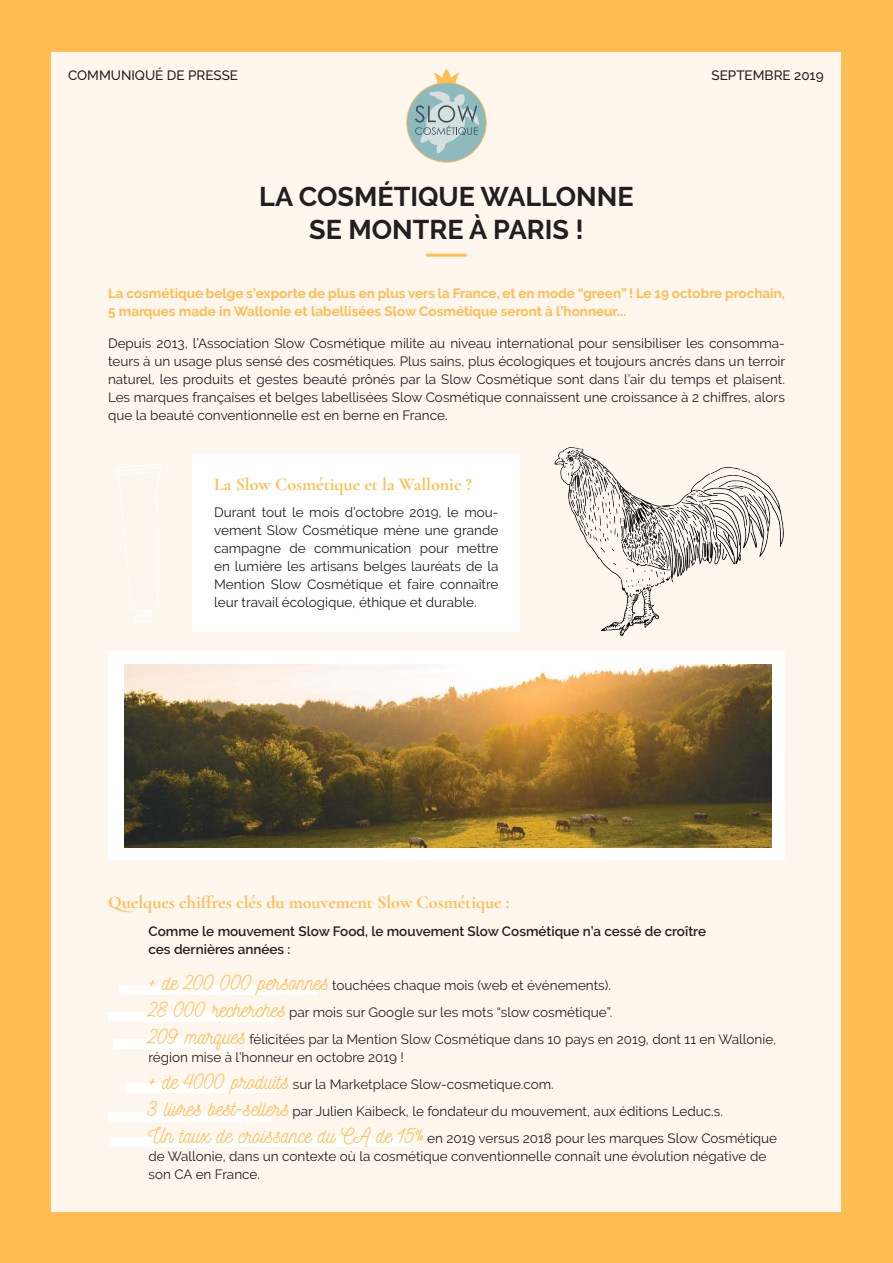
<style>
.page{position:relative;width:893px;height:1263px;background:#ffbd52}
.page>*{position:absolute;margin:0;border:0;box-sizing:border-box;transform-origin:0 0}
.t1{font:700 27px/32.4px "Raleway";color:#241f1f;text-align:center}
.t2{font:700 18px "Cormorant Garamond";color:#ffbd52}
.t3{font:13.5px/18px "Raleway";color:#241f1f}
.t4{font:700 13.5px/18px "Raleway";color:#ffbd52}
.t5{font:600 13.5px/18px "Raleway";color:#241f1f}
.t6{font:500 13.5px "Raleway";color:#241f1f}
.s1{font-family:"Nickainley";font-size:21px;color:#ffbd52}
</style>
<div class="page">
<div style="left:52px;top:52px;width:789px;height:1159px;background:#fff6ee"></div>
<img style="left:554px;top:447px;width:230px;height:190px">
<div style="left:192px;top:454px;width:328px;height:177px;background:#fff"></div>
<svg style="left:406px;top:69px;width:81px;height:94px"></svg>
<hr style="left:426px;top:254px;width:41px;height:3px;background:#ffbd52">
<div style="left:119px;top:985px;width:197px;height:9px;background:#fff"></div>
<div style="left:108px;top:1012px;width:166px;height:10px;background:#fff"></div>
<div style="left:115px;top:1040px;width:119px;height:9px;background:#fff"></div>
<div style="left:125px;top:1083px;width:154px;height:10px;background:#fff"></div>
<div style="left:108px;top:1112px;width:164px;height:9px;background:#fff"></div>
<div style="left:111px;top:1137px;width:299px;height:10px;background:#fff"></div>
<div style="left:108px;top:651px;width:677px;height:209px;background:#fff"></div>
<img style="left:125px;top:664px;width:646px;height:183px">
<img style="left:117px;top:464px;width:45px;height:157px">
<p class="t6" style="left:68px;top:67px;width:172px">COMMUNIQUÉ DE PRESSE</p>
<p class="t6" style="left:711px;top:67px;width:114px">SEPTEMBRE 2019</p>
<h1 class="t1" style="left:259px;top:181px;width:376px">LA COSMÉTIQUE WALLONNE<br>SE MONTRE À PARIS !</h1>
<p class="t4" style="left:108px;top:284px;width:678px">La cosmétique belge s’exporte de plus en plus vers la France, et en mode “green” ! Le 19 octobre prochain,<br>5 marques made in Wallonie et labellisées Slow Cosmétique seront à l’honneur...</p>
<p class="t3" style="left:108px;top:335px;width:679px;text-align:justify">Depuis 2013, l’Association Slow Cosmétique milite au niveau international pour sensibiliser les consomma&shy;teurs à un usage plus sensé des cosmétiques. Plus sains, plus écologiques et toujours ancrés dans un terroir naturel, les produits et gestes beauté prônés par la Slow Cosmétique sont dans l’air du temps et plaisent.<br>Les marques françaises et belges labellisées Slow Cosmétique connaissent une croissance à 2 chiffres, alors que la beauté conventionnelle est en berne en France.</p>
<h2 class="t2" style="left:214px;top:473px;width:259px">La Slow Cosmétique et la Wallonie ?</h2>
<p class="t3" style="left:214px;top:503px;width:286px;text-align:justify">Durant tout le mois d’octobre 2019, le mou&shy;vement Slow Cosmétique mène une grande campagne de communication pour mettre en lumière les artisans belges lauréats de la Mention Slow Cosmétique et faire connaître leur travail écologique, éthique et durable.</p>
<h2 class="t2" style="left:108px;top:891px;width:403px">Quelques chiffres clés du mouvement Slow Cosmétique :</h2>
<p class="t5" style="left:148px;top:922px;width:559px">Comme le mouvement Slow Food, le mouvement Slow Cosmétique n’a cessé de croître ces dernières années :</p>
<p class="t3" style="left:148px;top:971px;width:629px;line-height:27px"><span class="s1">+ de 200 000 personnes</span> touchées chaque mois (web et événements).<br><span class="s1">28 000 recherches</span> par mois sur Google sur les mots “slow cosmétique”.<br><span class="s1">209 marques</span> félicitées par la Mention Slow Cosmétique dans 10 pays en 2019, dont 11 en Wallonie,</p>
<p class="t3" style="left:148px;top:1043px;width:630px;line-height:27px">région mise à l’honneur en octobre 2019 !<br><span class="s1">+ de 4000 produits</span> sur la Marketplace Slow-cosmetique.com.<br><span class="s1">3 livres best-sellers</span> par Julien Kaibeck, le fondateur du mouvement, aux éditions Leduc.s.<br><span class="s1">Un taux de croissance du CA de 15%</span> en 2019 versus 2018 pour les marques Slow Cosmétique</p>
<p class="t3" style="left:148px;top:1147px;width:619px">de Wallonie, dans un contexte où la cosmétique conventionnelle connaît une évolution négative de son CA en France.</p>
</div>
